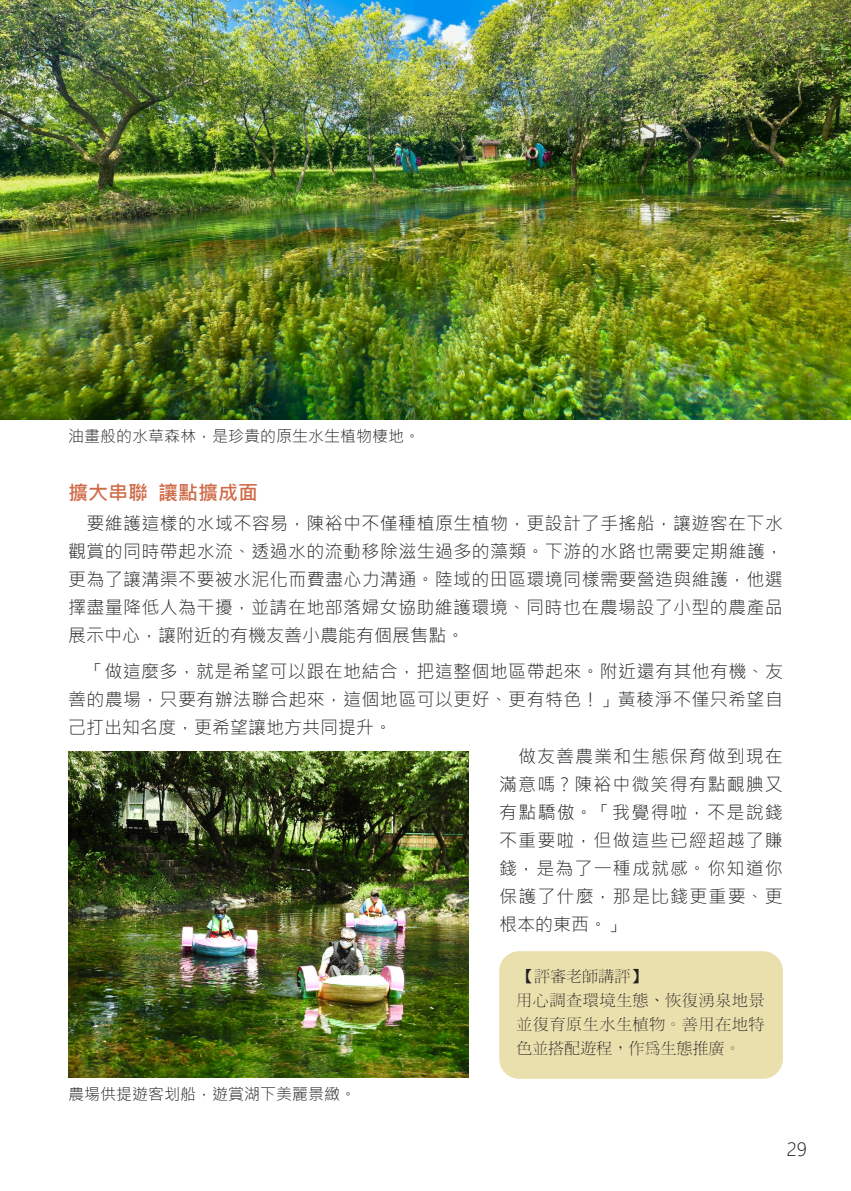
<style>
.page{position:relative;width:851px;height:1191px;background:#fff}
.page>*{position:absolute;margin:0;border:0;box-sizing:border-box;transform-origin:0 0}
.內文{font:700 20px "Microsoft Jheng Hei";color:#d06b49}
.內文-2{font:300 18px/28px "Microsoft Jheng Hei";letter-spacing:.02em;color:#231f20;text-align:justify}
.講評{font:300 16px/24px "Han Wang Ming";letter-spacing:.04em;color:#231f20;text-align:justify}
.圖說{font:300 16px "Microsoft Jheng Hei";color:#231f20}
</style>
<div class="page">
<div style="left:499px;top:951px;width:283px;height:127px;background:#eae0ae;border-radius:20px"></div>
<img style="left:0;top:0;width:850px;height:420px">
<img style="left:68px;top:752px;width:400px;height:325px">
<p class="圖說" style="left:68px;top:426px;width:353px">油畫般的水草森林，是珍貴的原生水生植物棲地。</p>
<p class="內文" style="left:68px;top:480px;width:191px">擴大串聯 讓點擴成面</p>
<p class="內文-2" style="left:68px;top:509px;width:716px;text-indent:18px">要維護這樣的水域不容易，陳裕中不僅種植原生植物，更設計了手搖船，讓遊客在下水觀賞的同時帶起水流、透過水的流動移除滋生過多的藻類。下游的水路也需要定期維護，更為了讓溝渠不要被水泥化而費盡心力溝通。陸域的田區環境同樣需要營造與維護，他選擇盡量降低人為干擾，並請在地部落婦女協助維護環境、同時也在農場設了小型的農產品展示中心，讓附近的有機友善小農能有個展售點。</p>
<p class="內文-2" style="left:68px;top:657px;width:716px;text-indent:18px">「做這麼多，就是希望可以跟在地結合，把這整個地區帶起來。附近還有其他有機、友善的農場，只要有辦法聯合起來，這個地區可以更好、更有特色！」黃稜淨不僅只希望自己打出知名度，更希望讓地方共同提升。</p>
<p class="內文-2" style="left:499px;top:742px;width:285px;text-indent:19px">做友善農業和生態保育做到現在滿意嗎？陳裕中微笑得有點靦腆又有點驕傲。「我覺得啦，不是說錢不重要啦，但做這些已經超越了賺錢，是為了一種成就感。你知道你保護了什麼，那是比錢更重要、更根本的東西。」</p>
<p class="圖說" style="left:68px;top:1084px;width:289px">農場供提遊客划船，遊賞湖下美麗景緻。</p>
<p class="講評" style="left:518px;top:964px;width:129px">【評審老師講評】</p>
<p class="講評" style="left:516px;top:988px;width:249px">用心調查環境生態、恢復湧泉地景並復育原生水生植物。善用在地特色並搭配遊程，作為生態推廣。</p>
<p class="內文-2" style="left:786px;top:1135px;width:22px">29</p>
</div>
